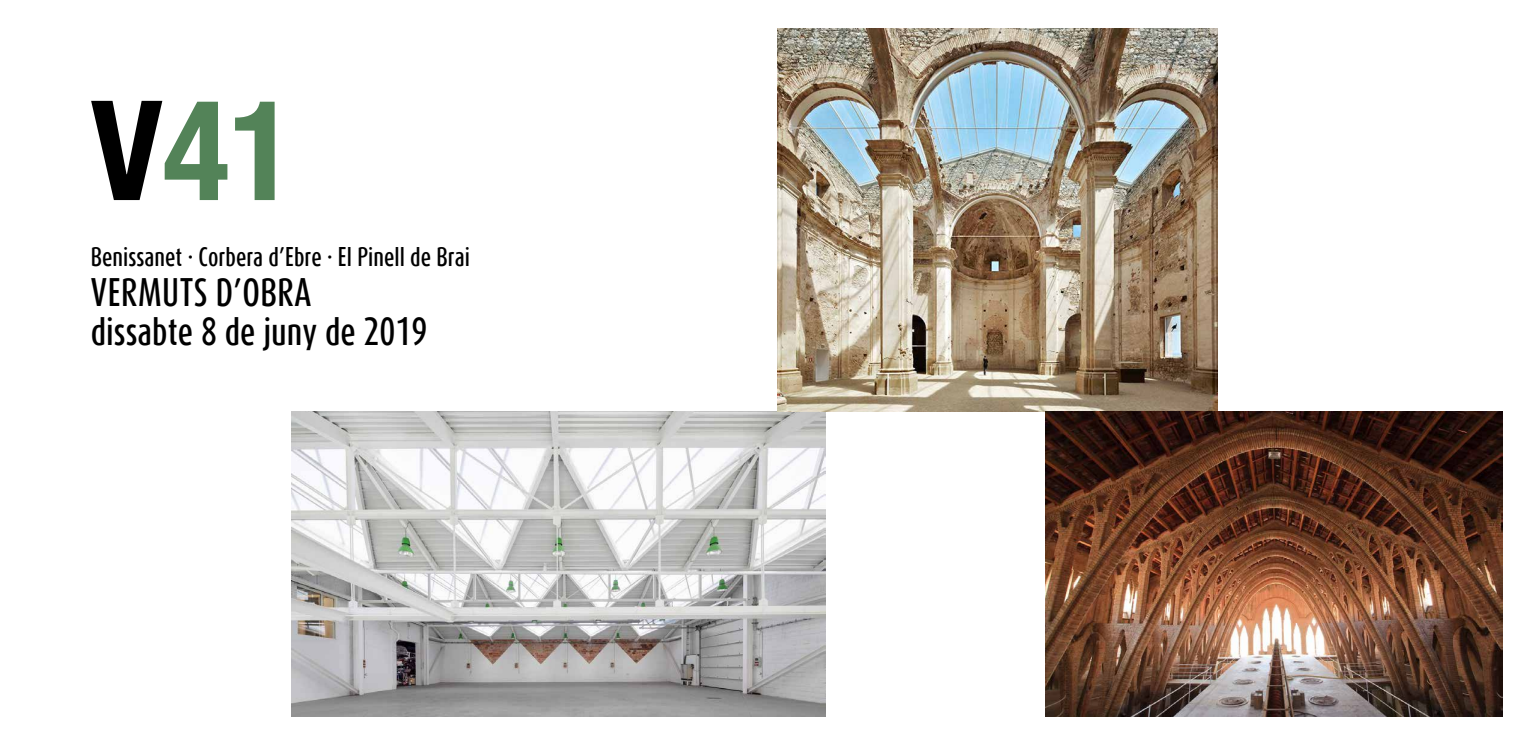
<style>
.page{position:relative;width:1531px;height:745px;background:#fff}
.page>*{position:absolute;margin:0;border:0;box-sizing:border-box;transform-origin:0 0}
.t1{font:700 condensed 138.75px "Helvetica Neue";color:#538358}
.t2{font:500 33px/39.8px "Dax Compact";color:#000}
.t3{font:500 22.5px "Dax Compact";color:#000}
.s1{color:#000}
</style>
<div class="page">
<img style="left:291px;top:411px;width:534px;height:305px">
<img style="left:778px;top:28px;width:439px;height:383px">
<img style="left:1045px;top:411px;width:457px;height:305px">
<h1 class="t1" style="left:91px;top:66px;width:207px"><span class="s1">V</span>41</h1>
<p class="t3" style="left:91px;top:242px;width:381px">Benissanet · Corbera d’Ebre · El Pinell de Brai</p>
<h2 class="t2" style="left:91px;top:271px;width:338px">VERMUTS D’OBRA<br>dissabte 8 de juny de 2019</h2>
</div>
